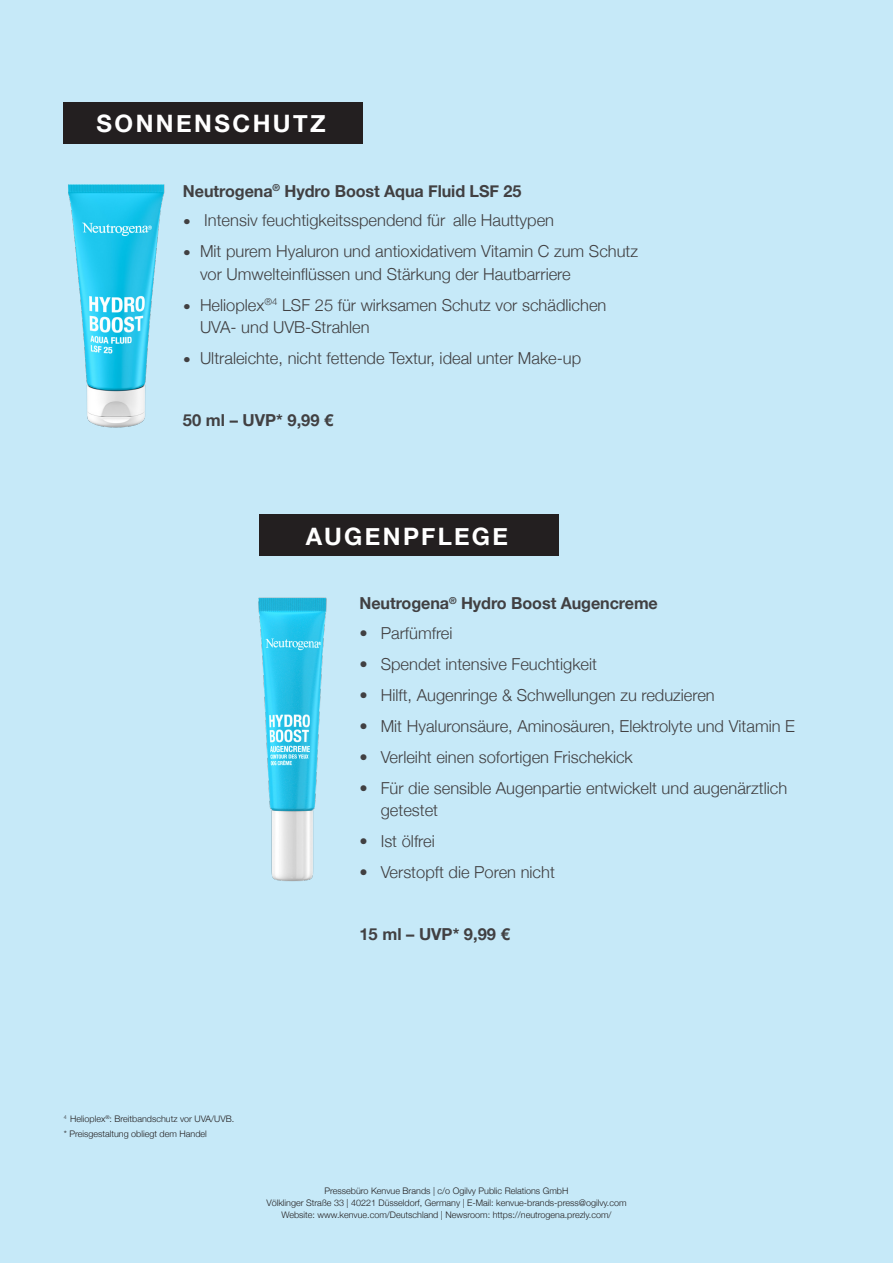
<style>
.page{position:relative;width:893px;height:1263px;background:#c6e9f8}
.page>*{position:absolute;margin:0;border:0;box-sizing:border-box;transform-origin:0 0}
.t1{font:700 24px "Helvetica Neue";letter-spacing:.1em;color:#fff}
.t2{font:300 16.5px/22.5px "Helvetica Neue";color:#414042}
.t3{font:700 16.5px "Helvetica Neue";letter-spacing:-.005em;color:#414042}
.t4{font:300 9px "Helvetica Neue";color:#231f20}
.s1{font-family:"FS Albert"}
</style>
<div class="page">
<div style="left:260px;top:514px;width:299px;height:42px;background:#231f20"></div>
<img style="left:68px;top:184px;width:97px;height:244px">
<img style="left:258px;top:597px;width:69px;height:285px">
<div style="left:64px;top:102px;width:299px;height:41px;background:#231f20"></div>
<p class="t1" style="left:97px;top:105px;width:231px">SONNENSCHUTZ</p>
<p class="t3" style="left:183px;top:178px;width:340px">Neutrogena<sup>®</sup> Hydro Boost Aqua Fluid LSF 25</p>
<p class="t2" style="left:183px;top:208px;width:373px"><span class="s1">•</span> Intensiv feuchtigkeitsspendend für alle Hauttypen</p>
<p class="t2" style="left:200px;top:239px;width:440px;text-indent:-17px"><span class="s1">•</span> Mit purem Hyaluron und antioxidativem Vitamin C zum Schutz vor Umwelteinflüssen und Stärkung der Hautbarriere</p>
<p class="t2" style="left:200px;top:292px;width:408px;text-indent:-17px"><span class="s1">•</span> Helioplex<sup>®4</sup> LSF 25 für wirksamen Schutz vor schädlichen<br>UVA- und UVB-Strahlen</p>
<p class="t2" style="left:183px;top:346px;width:400px"><span class="s1">•</span> Ultraleichte, nicht fettende Textur, ideal unter Make-up</p>
<p class="t3" style="left:183px;top:407px;width:152px">50 ml – UVP* 9,99 €</p>
<p class="t1" style="left:306px;top:517px;width:204px">AUGENPFLEGE</p>
<p class="t3" style="left:359px;top:590px;width:300px">Neutrogena<sup>®</sup> Hydro Boost Augencreme</p>
<p class="t2" style="left:359px;top:620px;width:95px">• Parfümfrei</p>
<p class="t2" style="left:359px;top:651px;width:239px">• Spendet intensive Feuchtigkeit</p>
<p class="t2" style="left:359px;top:682px;width:357px">• Hilft, Augenringe &amp; Schwellungen zu reduzieren</p>
<p class="t2" style="left:359px;top:713px;width:437px">• Mit Hyaluronsäure, Aminosäuren, Elektrolyte und Vitamin E</p>
<p class="t2" style="left:359px;top:744px;width:275px">• Verleiht einen sofortigen Frischekick</p>
<p class="t2" style="left:381px;top:775px;width:408px;text-indent:-21px">• Für die sensible Augenpartie entwickelt und augenärztlich getestet</p>
<p class="t2" style="left:359px;top:829px;width:77px">• Ist ölfrei</p>
<p class="t2" style="left:359px;top:860px;width:197px">• Verstopft die Poren nicht</p>
<p class="t3" style="left:359px;top:921px;width:152px">15 ml – UVP* 9,99 €</p>
<p class="t4" style="left:64px;top:1111px;width:172px"><sup>4</sup> Helioplex<sup>®</sup>: Breitbandschutz vor UVA/UVB.</p>
<p class="t4" style="left:64px;top:1126px;width:145px">* Preisgestaltung obliegt dem Handel</p>
<p class="t4" style="left:325px;top:1183px;width:245px">Pressebüro Kenvue Brands | c/o Ogilvy Public Relations GmbH</p>
<p class="t4" style="left:266px;top:1195px;width:362px">Völklinger Straße 33 | 40221 Düsseldorf, Germany | E-Mail: kenvue-brands-press@ogilvy.com</p>
<p class="t4" style="left:281px;top:1207px;width:332px">Website: www.kenvue.com/Deutschland | Newsroom: https://neutrogena.prezly.com/</p>
</div>
